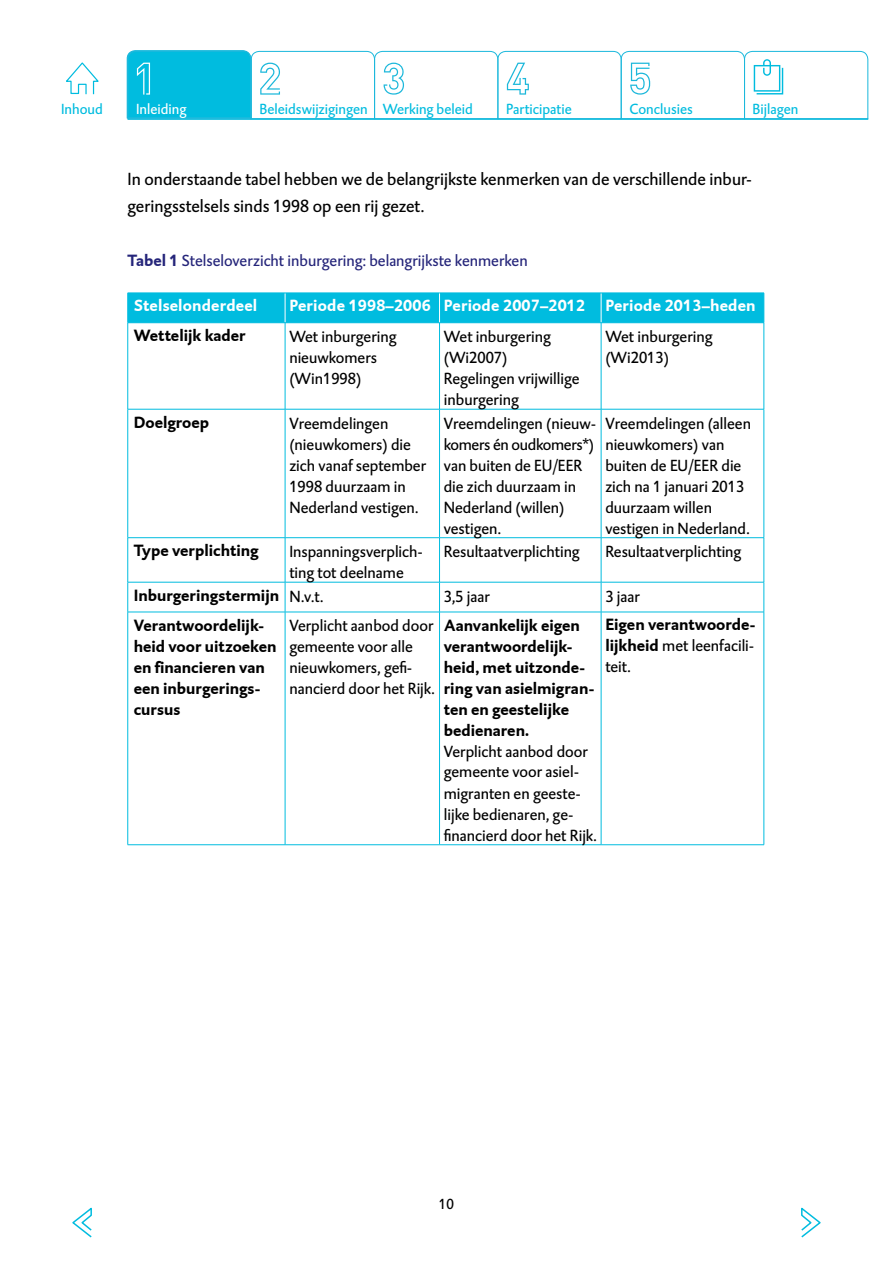
<style>
.page{position:relative;width:893px;height:1263px;background:#fff}
.page>*{position:absolute;margin:0;border:0;box-sizing:border-box;transform-origin:0 0}
._0_Platte_tekst{font:18px/27px "DTL Caspari T";color:#000}
._11_Tabel{font:16.5px/21px "DTL Caspari T";color:#000}
._11_Tabel-2{font:700 16.5px/21px "DTL Caspari T";color:#000}
._10_Tabel_diap_vet{font:700 16.5px "DTL Caspari T";letter-spacing:.01em;color:#fff}
._8_Kop_4__Kop3_zonde{font:16.5px "DTL Caspari T";color:#25257a}
.t1{font:15px "DTL Caspari T";color:#00bcdf}
.t2{font:15px "DTL Caspari T";color:#fff}
.t3{font:15px "DTL Caspari T";color:#000}
.s1{font-weight:700}
.s2{font-weight:400}
</style>
<div class="page">
<div style="left:128px;top:294px;width:636px;height:28px;background:#00bcdf"></div>
<hr style="left:285px;top:293px;width:1px;height:30px;background:#fff">
<hr style="left:439px;top:293px;width:1px;height:30px;background:#fff">
<hr style="left:601px;top:293px;width:1px;height:30px;background:#fff">
<hr style="left:127px;top:293px;width:1px;height:30px;background:#00bcdf">
<hr style="left:127px;top:323px;width:1px;height:86px;background:#00bcdf">
<hr style="left:127px;top:409px;width:1px;height:128px;background:#00bcdf">
<hr style="left:127px;top:538px;width:1px;height:44px;background:#00bcdf">
<hr style="left:127px;top:582px;width:1px;height:30px;background:#00bcdf">
<hr style="left:127px;top:612px;width:1px;height:232px;background:#00bcdf">
<hr style="left:128px;top:293px;width:157px;height:1px;background:#00bcdf">
<hr style="left:128px;top:322px;width:157px;height:1px;background:#00bcdf">
<hr style="left:285px;top:323px;width:1px;height:86px;background:#00bcdf">
<hr style="left:285px;top:409px;width:1px;height:128px;background:#00bcdf">
<hr style="left:285px;top:538px;width:1px;height:44px;background:#00bcdf">
<hr style="left:285px;top:582px;width:1px;height:30px;background:#00bcdf">
<hr style="left:285px;top:612px;width:1px;height:232px;background:#00bcdf">
<hr style="left:285px;top:293px;width:154px;height:1px;background:#00bcdf">
<hr style="left:285px;top:322px;width:154px;height:1px;background:#00bcdf">
<hr style="left:439px;top:323px;width:1px;height:86px;background:#00bcdf">
<hr style="left:439px;top:409px;width:1px;height:128px;background:#00bcdf">
<hr style="left:439px;top:538px;width:1px;height:44px;background:#00bcdf">
<hr style="left:439px;top:582px;width:1px;height:30px;background:#00bcdf">
<hr style="left:439px;top:612px;width:1px;height:232px;background:#00bcdf">
<hr style="left:439px;top:293px;width:162px;height:1px;background:#00bcdf">
<hr style="left:439px;top:322px;width:162px;height:1px;background:#00bcdf">
<hr style="left:601px;top:323px;width:1px;height:86px;background:#00bcdf">
<hr style="left:601px;top:409px;width:1px;height:128px;background:#00bcdf">
<hr style="left:601px;top:538px;width:1px;height:44px;background:#00bcdf">
<hr style="left:601px;top:582px;width:1px;height:30px;background:#00bcdf">
<hr style="left:601px;top:612px;width:1px;height:232px;background:#00bcdf">
<hr style="left:601px;top:293px;width:163px;height:1px;background:#00bcdf">
<hr style="left:601px;top:322px;width:163px;height:1px;background:#00bcdf">
<hr style="left:764px;top:293px;width:1px;height:30px;background:#00bcdf">
<hr style="left:764px;top:323px;width:1px;height:86px;background:#00bcdf">
<hr style="left:764px;top:409px;width:1px;height:128px;background:#00bcdf">
<hr style="left:764px;top:538px;width:1px;height:44px;background:#00bcdf">
<hr style="left:764px;top:582px;width:1px;height:30px;background:#00bcdf">
<hr style="left:764px;top:612px;width:1px;height:232px;background:#00bcdf">
<hr style="left:128px;top:409px;width:157px;height:1px;background:#00bcdf">
<hr style="left:128px;top:537px;width:157px;height:1px;background:#00bcdf">
<hr style="left:128px;top:582px;width:157px;height:1px;background:#00bcdf">
<hr style="left:128px;top:612px;width:157px;height:1px;background:#00bcdf">
<hr style="left:128px;top:844px;width:157px;height:1px;background:#00bcdf">
<hr style="left:285px;top:409px;width:154px;height:1px;background:#00bcdf">
<hr style="left:285px;top:537px;width:154px;height:1px;background:#00bcdf">
<hr style="left:285px;top:582px;width:154px;height:1px;background:#00bcdf">
<hr style="left:285px;top:612px;width:154px;height:1px;background:#00bcdf">
<hr style="left:285px;top:844px;width:154px;height:1px;background:#00bcdf">
<hr style="left:439px;top:409px;width:162px;height:1px;background:#00bcdf">
<hr style="left:439px;top:537px;width:162px;height:1px;background:#00bcdf">
<hr style="left:439px;top:582px;width:162px;height:1px;background:#00bcdf">
<hr style="left:439px;top:612px;width:162px;height:1px;background:#00bcdf">
<hr style="left:439px;top:844px;width:162px;height:1px;background:#00bcdf">
<hr style="left:601px;top:409px;width:163px;height:1px;background:#00bcdf">
<hr style="left:601px;top:537px;width:163px;height:1px;background:#00bcdf">
<hr style="left:601px;top:582px;width:163px;height:1px;background:#00bcdf">
<hr style="left:601px;top:612px;width:163px;height:1px;background:#00bcdf">
<hr style="left:601px;top:844px;width:163px;height:1px;background:#00bcdf">
<hr style="left:128px;top:118px;width:740px;height:2px;background:#00bcdf">
<svg style="left:66px;top:62px;width:33px;height:33px"></svg>
<svg style="left:801px;top:1207px;width:20px;height:31px"></svg>
<svg style="left:72px;top:1207px;width:20px;height:31px"></svg>
<svg style="left:126px;top:50px;width:743px;height:69px"></svg>
<p class="t1" style="left:61px;top:99px;width:43px">Inhoud</p>
<p class="t2" style="left:136px;top:99px;width:52px">Inleiding</p>
<p class="t1" style="left:259px;top:99px;width:215px">Beleidswijzigingen Werking beleid</p>
<p class="t1" style="left:506px;top:99px;width:67px">Participatie</p>
<p class="t1" style="left:629px;top:99px;width:65px">Conclusies</p>
<p class="t1" style="left:753px;top:99px;width:47px">Bijlagen</p>
<p class="_0_Platte_tekst" style="left:128px;top:165px;width:625px">In onderstaande tabel hebben we de belangrijkste kenmerken van de verschillende inbur&shy;geringsstelsels sinds 1998 op een rij gezet.</p>
<p class="_8_Kop_4__Kop3_zonde" style="left:128px;top:250px;width:402px"><span class="s1">Tabel 1</span> Stelseloverzicht inburgering: belangrijkste kenmerken</p>
<p class="_10_Tabel_diap_vet" style="left:134px;top:295px;width:125px">Stelselonderdeel</p>
<p class="_10_Tabel_diap_vet" style="left:289px;top:295px;width:143px">Periode 1998–2006</p>
<p class="_10_Tabel_diap_vet" style="left:444px;top:295px;width:143px">Periode 2007–2012</p>
<p class="_10_Tabel_diap_vet" style="left:605px;top:295px;width:152px">Periode 2013–heden</p>
<p class="_11_Tabel-2" style="left:134px;top:325px;width:114px">Wettelijk kader</p>
<p class="_11_Tabel" style="left:289px;top:326px;width:109px">Wet inburgering nieuwkomers (Win1998)</p>
<p class="_11_Tabel" style="left:444px;top:326px;width:109px">Wet inburgering (Wi2007)</p>
<p class="_11_Tabel" style="left:605px;top:326px;width:109px">Wet inburgering</p>
<p class="_11_Tabel" style="left:605px;top:347px;width:65px">(Wi2013)</p>
<p class="_11_Tabel" style="left:444px;top:368px;width:137px">Regelingen vrijwillige inburgering</p>
<p class="_11_Tabel-2" style="left:134px;top:411px;width:77px">Doelgroep</p>
<p class="_11_Tabel" style="left:289px;top:412px;width:138px">Vreemdelingen (nieuwkomers) die zich vanaf september<br>1998 duurzaam in<br>Nederland vestigen.</p>
<p class="_11_Tabel" style="left:444px;top:412px;width:154px">Vreemdelingen (nieuw&shy;komers én oudkomers*) van buiten de EU/EER die zich duurzaam in<br>Nederland (willen) vestigen.</p>
<p class="_11_Tabel" style="left:605px;top:412px;width:147px">Vreemdelingen (alleen nieuwkomers) van buiten de EU/EER die zich na 1 januari 2013 duurzaam willen vestigen in Nederland.</p>
<p class="_11_Tabel-2" style="left:134px;top:540px;width:126px">Type verplichting</p>
<p class="_11_Tabel" style="left:289px;top:541px;width:135px">Inspanningsverplich&shy;ting tot deelname</p>
<p class="_11_Tabel" style="left:444px;top:541px;width:137px">Resultaatverplichting</p>
<p class="_11_Tabel" style="left:605px;top:541px;width:137px">Resultaatverplichting</p>
<p class="_11_Tabel-2" style="left:134px;top:584px;width:147px">Inburgeringstermijn</p>
<p class="_11_Tabel" style="left:289px;top:585px;width:35px">N.v.t.</p>
<p class="_11_Tabel" style="left:444px;top:585px;width:48px">3,5 jaar</p>
<p class="_11_Tabel" style="left:605px;top:585px;width:36px">3 jaar</p>
<p class="_11_Tabel-2" style="left:134px;top:614px;width:144px">Verantwoordelijk&shy;heid voor uitzoeken en financieren van een inburgerings&shy;cursus</p>
<p class="_11_Tabel" style="left:289px;top:615px;width:147px">Verplicht aanbod door gemeente voor alle nieuwkomers, gefi&shy;nancierd door het Rijk.</p>
<p class="_11_Tabel-2" style="left:444px;top:614px;width:152px">Aanvankelijk eigen verantwoordelijk&shy;heid, met uitzonde&shy;ring van asielmigran&shy;ten en geestelijke bedienaren.</p>
<p class="_11_Tabel" style="left:444px;top:740px;width:155px">Verplicht aanbod door gemeente voor asiel&shy;migranten en geeste&shy;lijke bedienaren, ge&shy;financierd door het Rijk.</p>
<p class="_11_Tabel-2" style="left:605px;top:614px;width:152px;text-align:justify">Eigen verantwoorde&shy;lijkheid <span class="s2">met leenfacili&shy;teit.</span></p>
<p class="t3" style="left:439px;top:1194px;width:16px">10</p>
</div>
